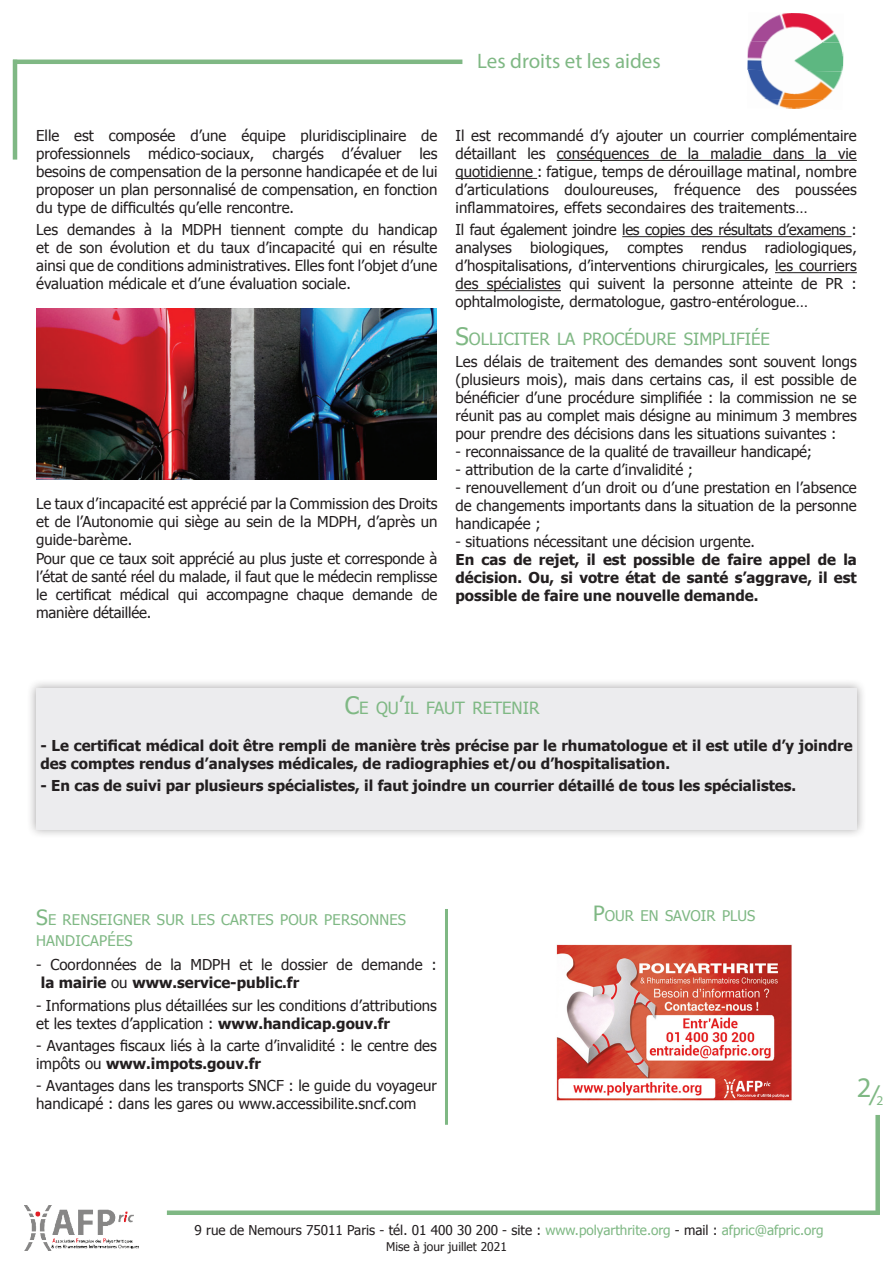
<style>
.page{position:relative;width:893px;height:1263px;background:#fff}
.page>*{position:absolute;margin:0;border:0;box-sizing:border-box;transform-origin:0 0}
.t1{font:28.5px "Myriad Pro";color:#7fb884}
.t2{font:21px "Myriad Pro";color:#7fb884}
.Style_de_paragraphe{font:16.8px "Tahoma";color:#7fb884}
.Style_de_paragraphe-2{font:15px/18px "Tahoma";color:#231f20;text-align:justify}
.Style_de_paragraphe-3{font:700 15px/18px "Tahoma";color:#231f20;text-align:justify}
.Style_de_paragraphe-4{font:14.7px/21px "Tahoma";letter-spacing:.015em;color:#7fb884}
.t3{font:13.5px "Tahoma";color:#231f20}
.t4{font:13.5px "Myriad Pro";color:#7fb884}
.t5{font:12px "Tahoma";color:#231f20}
.s1{font-size:24px}
.s2{font-size:21px}
.s3{font-weight:700}
.s4{color:#7fb884}
</style>
<div class="page">
<hr style="left:557px;top:160px;width:300px;height:1px;background:#231f20">
<hr style="left:455px;top:178px;width:82px;height:1px;background:#231f20">
<hr style="left:622px;top:236px;width:229px;height:1px;background:#231f20">
<hr style="left:775px;top:272px;width:82px;height:1px;background:#231f20">
<hr style="left:455px;top:290px;width:106px;height:1px;background:#231f20">
<img style="left:751px;top:13px;width:89px;height:28px">
<img style="left:747px;top:41px;width:96px;height:68px">
<div style="left:26px;top:678px;width:841px;height:161px;background:#231f20;opacity:.4"></div>
<div style="left:36px;top:688px;width:821px;height:141px;background:#ececee"></div>
<img style="left:36px;top:308px;width:401px;height:171px">
<hr style="left:445px;top:909px;width:3px;height:216px;background:#7fb884">
<img style="left:556px;top:944px;width:236px;height:157px">
<hr style="left:13px;top:60px;width:449px;height:4px;background:#7fb884">
<hr style="left:13px;top:60px;width:4px;height:100px;background:#7fb884">
<div style="left:167px;top:1210px;width:713px;height:5px;background:#7fb884"></div>
<div style="left:875px;top:1115px;width:5px;height:100px;background:#7fb884"></div>
<img style="left:24px;top:1205px;width:114px;height:45px">
<p class="t2" style="left:477px;top:48px;width:185px">Les droits et les aides</p>
<p class="Style_de_paragraphe-2" style="left:36px;top:126px;width:403px">Elle est composée d’une équipe pluridisciplinaire de professionnels médico-sociaux, chargés d’évaluer les besoins de compensation de la personne handicapée et de lui proposer un plan personnalisé de compensation, en fonction du type de difficultés qu’elle rencontre.</p>
<p class="Style_de_paragraphe-2" style="left:36px;top:220px;width:403px">Les demandes à la MDPH tiennent compte du handicap et de son évolution et du taux d’incapacité qui en résulte ainsi que de conditions administratives. Elles font l’objet d’une évaluation médicale et d’une évaluation sociale.</p>
<p class="Style_de_paragraphe-2" style="left:36px;top:494px;width:403px">Le taux d’incapacité est apprécié par la Commission des Droits et de l’Autonomie qui siège au sein de la MDPH, d’après un guide-barème.</p>
<p class="Style_de_paragraphe-2" style="left:36px;top:549px;width:403px">Pour que ce taux soit apprécié au plus juste et corresponde à l’état de santé réel du malade, il faut que le médecin remplisse le certificat médical qui accompagne chaque demande de manière détaillée.</p>
<p class="Style_de_paragraphe-2" style="left:455px;top:126px;width:403px">Il est recommandé d’y ajouter un courrier complémentaire détaillant les conséquences de la maladie dans la vie quotidienne : fatigue, temps de dérouillage matinal, nombre d’articulations douloureuses, fréquence des poussées inflammatoires, effets secondaires des traitements…</p>
<p class="Style_de_paragraphe-2" style="left:455px;top:220px;width:403px">Il faut également joindre les copies des résultats d’examens : analyses biologiques, comptes rendus radiologiques, d’hospitalisations, d’interventions chirurgicales, les courriers des spécialistes qui suivent la personne atteinte de PR : ophtalmologiste, dermatologue, gastro-entérologue…</p>
<p class="Style_de_paragraphe" style="left:455px;top:327px;width:316px"><span class="s1">S</span>OLLICITER LA PROCÉDURE SIMPLIFIÉE</p>
<p class="Style_de_paragraphe-2" style="left:455px;top:352px;width:403px">Les délais de traitement des demandes sont souvent longs (plusieurs mois), mais dans certains cas, il est possible de bénéficier d’une procédure simplifiée : la commission ne se réunit pas au complet mais désigne au minimum 3 membres pour prendre des décisions dans les situations suivantes :</p>
<p class="Style_de_paragraphe-2" style="left:455px;top:442px;width:358px">- reconnaissance de la qualité de travailleur handicapé;</p>
<p class="Style_de_paragraphe-2" style="left:455px;top:460px;width:239px">- attribution de la carte d’invalidité ;</p>
<p class="Style_de_paragraphe-2" style="left:455px;top:478px;width:403px">- renouvellement d’un droit ou d’une prestation en l’absence de changements importants dans la situation de la personne handicapée ;</p>
<p class="Style_de_paragraphe-2" style="left:455px;top:532px;width:301px">- situations nécessitant une décision urgente.</p>
<p class="Style_de_paragraphe-3" style="left:455px;top:550px;width:403px">En cas de rejet, il est possible de faire appel de la décision. Ou, si votre état de santé s’aggrave, il est possible de faire une nouvelle demande.</p>
<p class="Style_de_paragraphe" style="left:345px;top:696px;width:196px"><span class="s1">C</span>E QU<span class="s1">’</span>IL FAUT RETENIR</p>
<p class="Style_de_paragraphe-3" style="left:40px;top:736px;width:814px">- Le certificat médical doit être rempli de manière très précise par le rhumatologue et il est utile d’y joindre des comptes rendus d’analyses médicales, de radiographies et/ou d’hospitalisation.</p>
<p class="Style_de_paragraphe-3" style="left:40px;top:776px;width:757px">- En cas de suivi par plusieurs spécialistes, il faut joindre un courrier détaillé de tous les spécialistes.</p>
<p class="Style_de_paragraphe-4" style="left:36px;top:908px;width:371px"><span class="s2">S</span>E RENSEIGNER SUR LES CARTES POUR PERSONNES<br>HANDICAPÉES</p>
<p class="Style_de_paragraphe-4" style="left:593px;top:904px;width:164px"><span class="s2">P</span>OUR EN SAVOIR PLUS</p>
<p class="Style_de_paragraphe-2" style="left:41px;top:955px;width:398px;text-indent:-5px">- Coordonnées de la MDPH et le dossier de demande : <span class="s3">la mairie</span> ou <span class="s3">www.service-public.fr</span></p>
<p class="Style_de_paragraphe-2" style="left:36px;top:995px;width:402px">- Informations plus détaillées sur les conditions d’attributions et les textes d’application : <span class="s3">www.handicap.gouv.fr</span></p>
<p class="Style_de_paragraphe-2" style="left:36px;top:1036px;width:402px">- Avantages fiscaux liés à la carte d’invalidité : le centre des impôts ou <span class="s3">www.impots.gouv.fr</span></p>
<p class="Style_de_paragraphe-2" style="left:36px;top:1076px;width:402px">- Avantages dans les transports SNCF : le guide du voyageur handicapé : dans les gares ou www.accessibilite.sncf.com</p>
<p class="t1" style="left:857px;top:1070px;width:16px">2</p>
<p class="t4" style="left:876px;top:1092px;width:8px">2</p>
<p class="t3" style="left:195px;top:1221px;width:631px">9 rue de Nemours 75011 Paris - tél. 01 400 30 200 - site : <span class="s4">www.polyarthrite.org</span> - mail : <span class="s4">afpric@afpric.org</span></p>
<p class="t5" style="left:386px;top:1238px;width:122px">Mise à jour juillet 2021</p>
</div>
